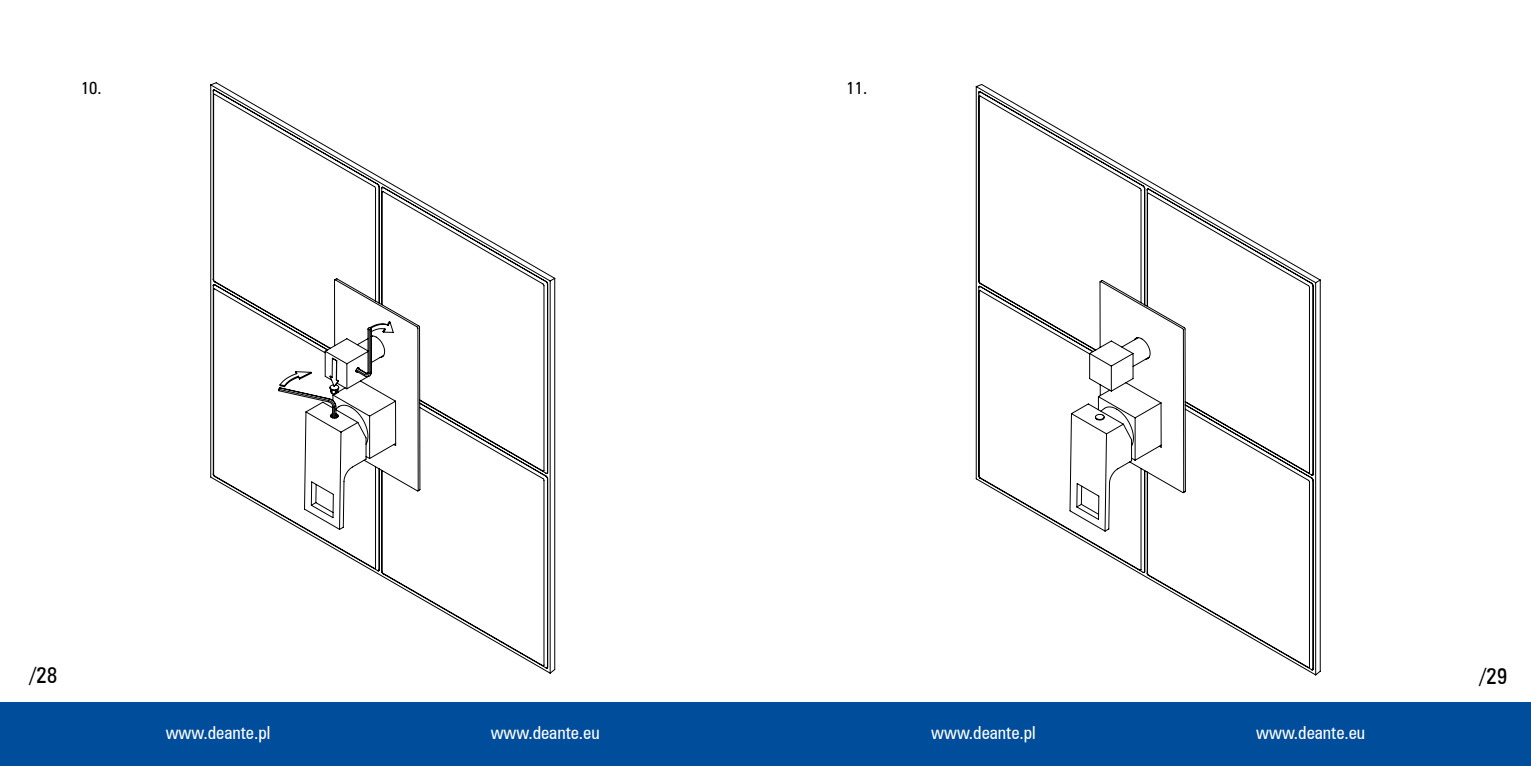
<style>
.page{position:relative;width:1531px;height:766px;background:#fff}
.page>*{position:absolute;margin:0;border:0;box-sizing:border-box;transform-origin:0 0}
.t1{font:22.5px "Zurich Cn AT";color:#000}
.t2{font:18px "Zurich Cn AT";color:#fff}
.t3{font:15.75px "Zurich Cn PL";color:#000}
</style>
<div class="page">
<div style="left:0;top:702px;width:765px;height:63px;background:#004e9b"></div>
<div style="left:421px;top:702px;width:1110px;height:63px;background:#004e9b"></div>
<svg style="left:975px;top:84px;width:346px;height:591px"></svg>
<svg style="left:210px;top:82px;width:345px;height:591px"></svg>
<p class="t3" style="left:81px;top:77px;width:22px">10.</p>
<p class="t3" style="left:846px;top:77px;width:22px">11.</p>
<p class="t1" style="left:30px;top:661px;width:29px">/28</p>
<p class="t1" style="left:1480px;top:662px;width:29px">/29</p>
<p class="t2" style="left:166px;top:721px;width:106px">www.deante.pl</p>
<p class="t2" style="left:491px;top:721px;width:111px">www.deante.eu</p>
<p class="t2" style="left:931px;top:721px;width:106px">www.deante.pl</p>
<p class="t2" style="left:1256px;top:721px;width:111px">www.deante.eu</p>
</div>
